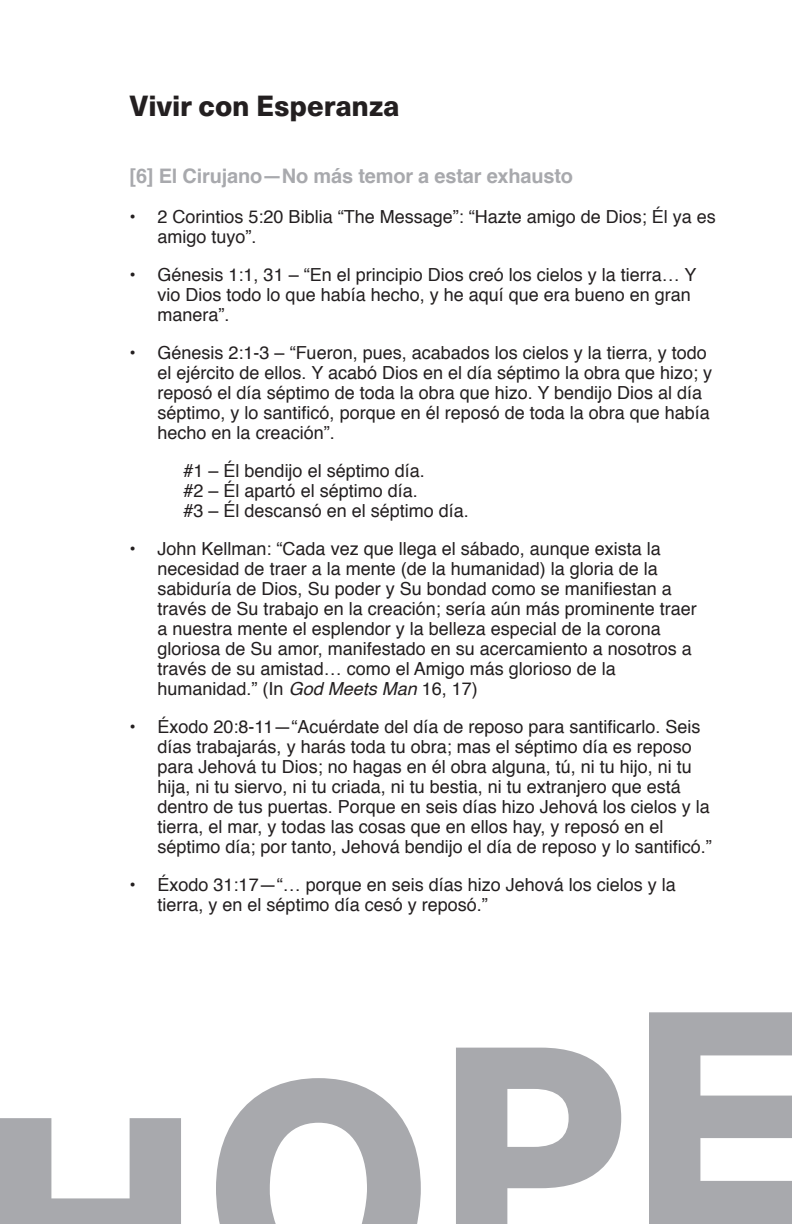
<style>
.page{position:relative;width:792px;height:1224px;background:#fff}
.page>*{position:absolute;margin:0;border:0;box-sizing:border-box;transform-origin:0 0}
.t1{font:800 28.6px "Neue Haas Unica Pro";color:#231f20}
.t2{font:700 20px "Helvetica";letter-spacing:-.01em;color:#a8a9ad}
.Bullet_One{font:18px/20px "Helvetica";color:#231f20}
.Bullet_Two{font:18px/20px "Helvetica";color:#231f20}
.s1{font-style:italic}
</style>
<div class="page">
<svg style="left:216px;top:1078px;width:205px;height:146px"></svg>
<svg style="left:456px;top:1048px;width:165px;height:176px"></svg>
<svg style="left:649px;top:1012px;width:143px;height:212px"></svg>
<svg style="left:0;top:1118px;width:181px;height:106px"></svg>
<p class="t1" style="left:130px;top:88px;width:271px">Vivir con Esperanza</p>
<p class="t2" style="left:130px;top:160px;width:445px">[6] El Cirujano—No más temor a estar exhausto</p>
<p class="Bullet_One" style="left:158px;top:208px;width:560px;text-indent:-28px">• 2 Corintios 5:20 Biblia “The Message”: “Hazte amigo de Dios; Él ya es amigo tuyo”.</p>
<p class="Bullet_One" style="left:158px;top:266px;width:540px;text-indent:-28px">• Génesis 1:1, 31 – “En el principio Dios creó los cielos y la tierra… Y vio Dios todo lo que había hecho, y he aquí que era bueno en gran manera”.</p>
<p class="Bullet_One" style="left:158px;top:344px;width:556px;text-indent:-28px">• Génesis 2:1-3 – “Fueron, pues, acabados los cielos y la tierra, y todo el ejército de ellos. Y acabó Dios en el día séptimo la obra que hizo; y reposó el día séptimo de toda la obra que hizo. Y bendijo Dios al día séptimo, y lo santificó, porque en él reposó de toda la obra que había hecho en la creación”.</p>
<p class="Bullet_Two" style="left:184px;top:462px;width:287px">#1 – Él bendijo el séptimo día.<br>#2 – Él apartó el séptimo día.<br>#3 – Él descansó en el séptimo día.</p>
<p class="Bullet_One" style="left:158px;top:540px;width:541px;text-indent:-28px">• John Kellman: “Cada vez que llega el sábado, aunque exista la necesidad de traer a la mente (de la humanidad) la gloria de la sabiduría de Dios, Su poder y Su bondad como se manifiestan a través de Su trabajo en la creación; sería aún más prominente traer a nuestra mente el esplendor y la belleza especial de la corona gloriosa de Su amor, manifestado en su acercamiento a nosotros a través de su amistad… como el Amigo más glorioso de la humanidad.” (In <span class="s1">God Meets Man</span> 16, 17)</p>
<p class="Bullet_One" style="left:158px;top:718px;width:556px;text-indent:-28px">• Éxodo 20:8-11—“Acuérdate del día de reposo para santificarlo. Seis días trabajarás, y harás toda tu obra; mas el séptimo día es reposo para Jehová tu Dios; no hagas en él obra alguna, tú, ni tu hijo, ni tu hija, ni tu siervo, ni tu criada, ni tu bestia, ni tu extranjero que está dentro de tus puertas. Porque en seis días hizo Jehová los cielos y la tierra, el mar, y todas las cosas que en ellos hay, y reposó en el séptimo día; por tanto, Jehová bendijo el día de reposo y lo santificó.”</p>
<p class="Bullet_One" style="left:158px;top:876px;width:520px;text-indent:-28px">• Éxodo 31:17—“… porque en seis días hizo Jehová los cielos y la tierra, y en el séptimo día cesó y reposó.”</p>
</div>
